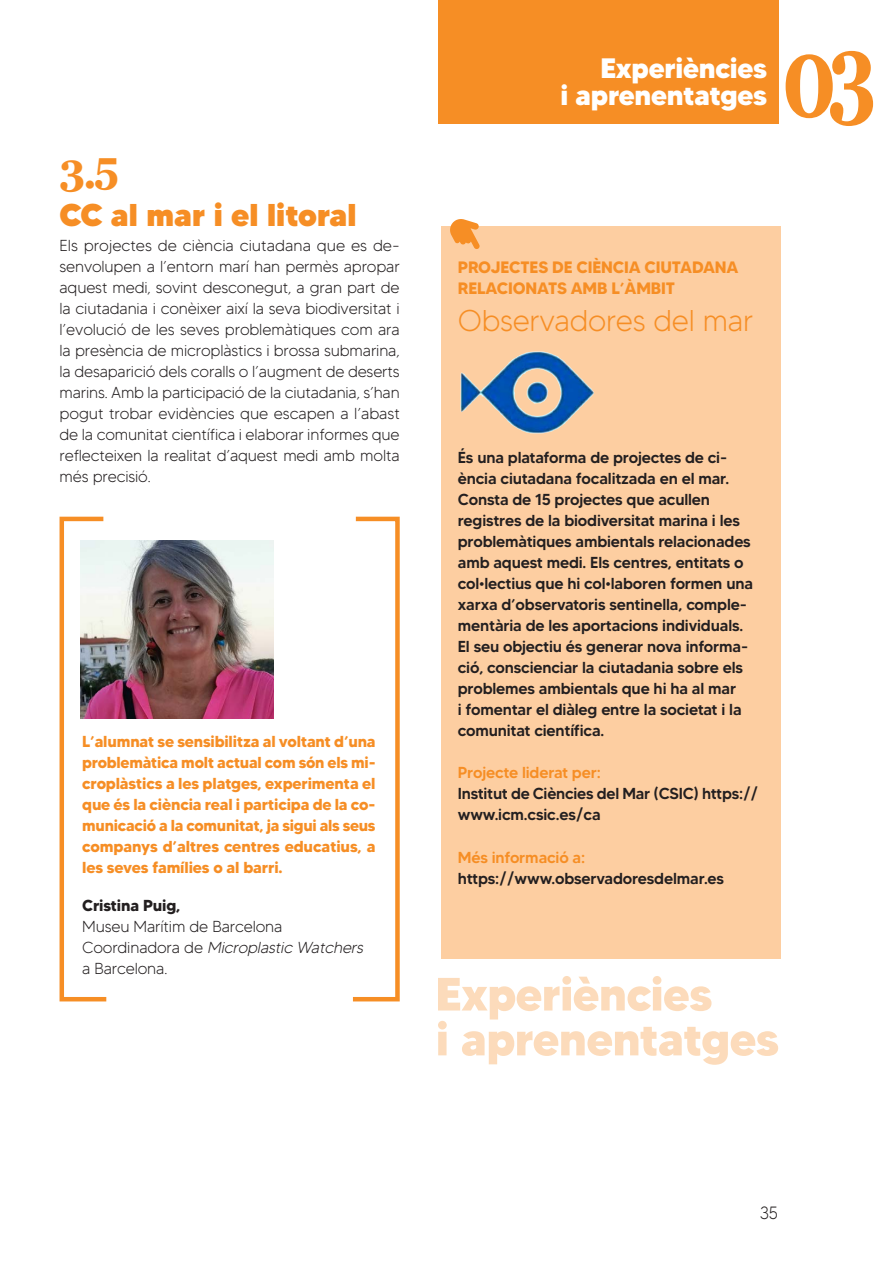
<style>
.page{position:relative;width:893px;height:1263px;background:#fff}
.page>*{position:absolute;margin:0;border:0;box-sizing:border-box;transform-origin:0 0}
.t1{font:700 114.3px "Georgia";color:#f68e25;scale:.69 1}
._3__1{font:700 43.5px "Georgia";color:#f68e25;scale:.96 1}
._3__1-2{font:900 31.5px "MADETOMMY";color:#f68e25}
.text_natura_booo{font:300 30px "MADETOMMY";letter-spacing:-.01em;color:#f68e25}
.t2{font:800 28.05px/27px "MADETOMMY";letter-spacing:-.01em;color:#fff;text-align:right}
.t3{font:300 17.7px "MADETOMMY";color:#231f20;scale:.94 1}
.text_natura_booo-2{font:700 16.5px/21px "MADETOMMY";letter-spacing:-.01em;color:#f68e25}
.text_natura_booo-3{font:500 15.9px/21px "MADETOMMY";letter-spacing:-.01em;color:#231f20}
.text_natura_booo-4{font:300 15.9px/21px "MADETOMMY";letter-spacing:-.01em;color:#231f20;text-align:justify}
.text_testimonis{font:700 15.9px/21px "MADETOMMY";letter-spacing:-.01em;color:#f68e25;text-align:justify}
.text_natura_booo-5{font:500 15.9px "MADETOMMY";letter-spacing:-.01em;color:#f68e25}
.s1{font-weight:700}
.s2{font-style:italic}
.s3{font-size:104.1px}
</style>
<div class="page">
<div style="left:438px;top:0;width:340px;height:124px;background:#f68e25"></div>
<div style="left:441px;top:227px;width:339px;height:732px;background:#fdcea1"></div>
<svg style="left:448px;top:219px;width:32px;height:30px"></svg>
<svg style="left:438px;top:976px;width:340px;height:89px"></svg>
<img style="left:460px;top:351px;width:134px;height:83px">
<img style="left:111px;top:541px;width:162px;height:178px">
<svg style="left:59px;top:516px;width:52px;height:486px"></svg>
<svg style="left:352px;top:516px;width:48px;height:486px"></svg>
<p class="_3__1" style="left:60px;top:136px;width:64px">3.5</p>
<p class="_3__1-2" style="left:60px;top:195px;width:298px">CC al mar i el litoral</p>
<p class="text_natura_booo-4" style="left:60px;top:235px;width:342px">Els projectes de ciència ciutadana que es de&shy;senvolupen a l’entorn marí han permès apropar aquest medi, sovint desconegut, a gran part de la ciutadania i conèixer així la seva biodiversitat i l’evolució de les seves problemàtiques com ara la presència de microplàstics i brossa submarina, la desaparició dels coralls o l’augment de deserts marins. Amb la participació de la ciutadania, s’han pogut trobar evidències que escapen a l’abast de la comunitat científica i elaborar informes que reflecteixen la realitat d’aquest medi amb molta més precisió.</p>
<p class="text_testimonis" style="left:82px;top:731px;width:295px">L’alumnat se sensibilitza al voltant d’una problemàtica molt actual com són els mi&shy;croplàstics a les platges, experimenta el que és la ciència real i participa de la co&shy;municació a la comunitat, ja sigui als seus companys d’altres centres educatius, a les seves famílies o al barri.</p>
<p class="text_natura_booo-4" style="left:82px;top:895px;width:286px;text-align:left"><span class="s1">Cristina Puig,<br></span>Museu Marítim de Barcelona<br>C o o r d i n a d o r a d e <span class="s2">Microplastic Watchers </span>a Barcelona.</p>
<h3 class="t2" style="left:560px;top:54px;width:208px">Experiències<br>i aprenentatges</h3>
<h1 class="t1" style="left:782px;top:-9px;width:140px">0<span class="s3">3</span></h1>
<p class="text_natura_booo-2" style="left:458px;top:257px;width:282px">PROJECTES DE CIÈNCIA CIUTADANA<br>RELACIONATS AMB L’ÀMBIT</p>
<p class="text_natura_booo" style="left:458px;top:302px;width:297px">Observadores del mar</p>
<p class="text_natura_booo-3" style="left:458px;top:447px;width:297px">És una plataforma de projectes de ci&shy;ència ciutadana focalitzada en el mar.<br>Consta de 15 projectes que acullen registres de la biodiversitat marina i les problemàtiques ambientals relacionades amb aquest medi. Els centres, entitats o col·lectius que hi col·laboren formen una xarxa d’observatoris sentinella, comple&shy;mentària de les aportacions individuals.<br>El seu objectiu és generar nova informa&shy;ció, conscienciar la ciutadania sobre els problemes ambientals que hi ha al mar<br>i fomentar el diàleg entre la societat i la comunitat científica.</p>
<p class="text_natura_booo-5" style="left:458px;top:763px;width:144px">Projecte liderat per:</p>
<p class="text_natura_booo-3" style="left:458px;top:783px;width:302px">Institut de Ciències del Mar (CSIC) https:// www.icm.csic.es/ca</p>
<p class="text_natura_booo-5" style="left:458px;top:847px;width:129px">Més informació a:</p>
<p class="text_natura_booo-3" style="left:458px;top:867px;width:268px">https://www.observadoresdelmar.es</p>
<p class="t3" style="left:760px;top:1202px;width:21px">35</p>
</div>
